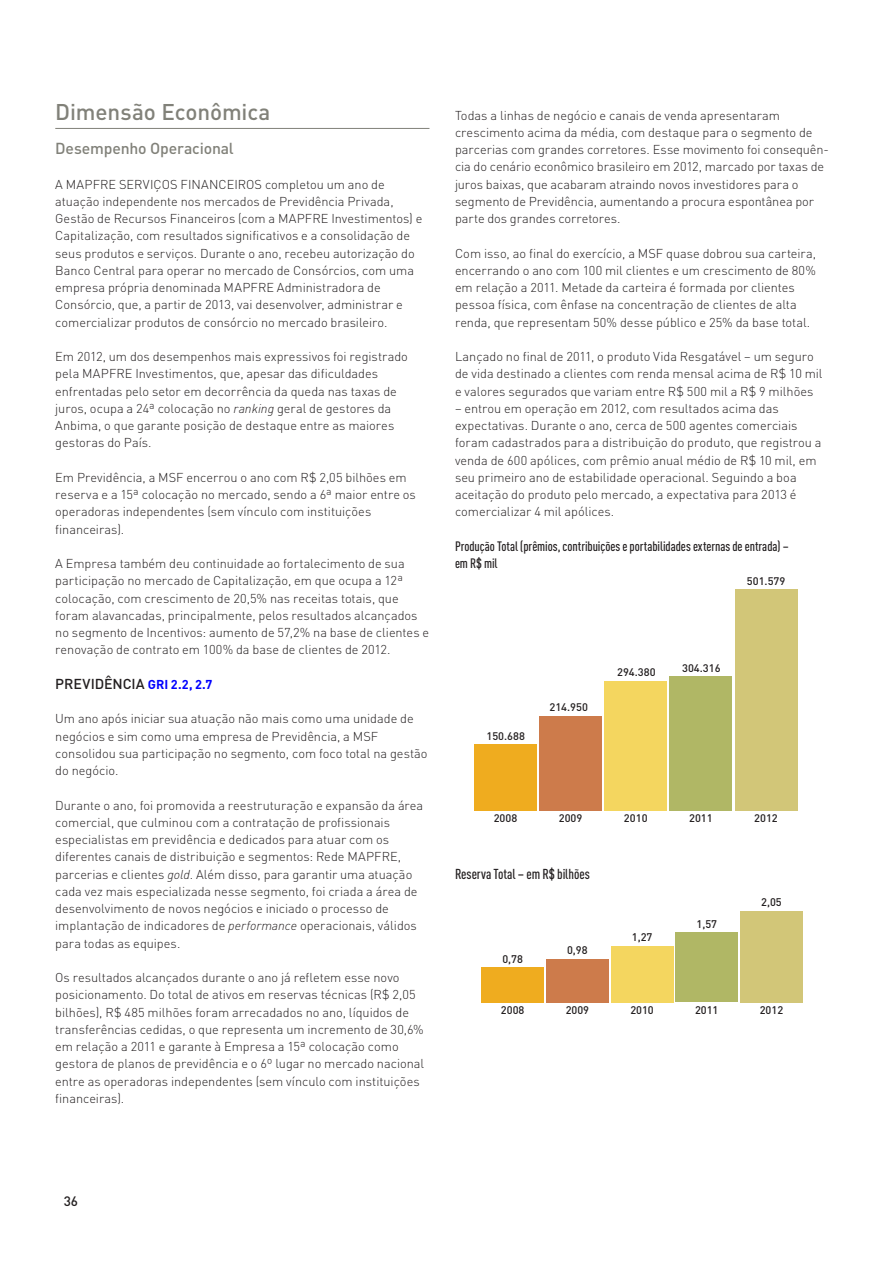
<style>
.page{position:relative;width:893px;height:1263px;background:#fff}
.page>*{position:absolute;margin:0;border:0;box-sizing:border-box;transform-origin:0 0}
.t1{font:500 22.5px "DIN";letter-spacing:-.005em;color:#818179}
.t2{font:500 15.75px "DIN";letter-spacing:-.01em;color:#818179}
.t3{font:500 condensed 14.25px "DINOT";letter-spacing:-.005em;color:#231f20}
.t4{font:500 14.25px "DIN";letter-spacing:-.005em;color:#231f20}
.t5{font:500 condensed 13.5px/17.2px "DINOT";letter-spacing:-.005em;color:#231f20}
.t6{font:500 13.5px "DIN";color:#231f20}
.t7{font:300 12.75px/17.2px "DIN";color:#231f20}
.t8{font:500 10.95px "DIN";color:#231f20}
.s1{font-style:italic}
.s2{font-weight:700;font-size:12.75px;color:#00f}
</style>
<div class="page">
<hr style="left:55px;top:128px;width:374px;height:1px;background:#818179">
<div style="left:474px;top:744px;width:63px;height:67px;background:#efac1f"></div>
<div style="left:539px;top:716px;width:63px;height:95px;background:#cd7b4b"></div>
<div style="left:604px;top:681px;width:63px;height:130px;background:#f4d65f"></div>
<div style="left:669px;top:676px;width:63px;height:135px;background:#b0b765"></div>
<div style="left:735px;top:589px;width:62px;height:222px;background:#d2c678"></div>
<div style="left:482px;top:967px;width:62px;height:35px;background:#efac1f"></div>
<div style="left:546px;top:959px;width:63px;height:43px;background:#cd7b4b"></div>
<div style="left:611px;top:946px;width:62px;height:56px;background:#f4d65f"></div>
<div style="left:676px;top:932px;width:62px;height:70px;background:#b0b765"></div>
<div style="left:740px;top:911px;width:63px;height:91px;background:#d2c678"></div>
<h1 class="t1" style="left:55px;top:97px;width:217px">Dimensão Econômica</h1>
<p class="t2" style="left:55px;top:138px;width:180px">Desempenho Operacional</p>
<p class="t7" style="left:55px;top:175px;width:369px">A MAPFRE SERVIÇOS FINANCEIROS completou um ano de atuação independente nos mercados de Previdência Privada, Gestão de Recursos Financeiros (com a MAPFRE Investimentos) e Capitalização, com resultados significativos e a consolidação de seus produtos e serviços. Durante o ano, recebeu autorização do Banco Central para operar no mercado de Consórcios, com uma empresa própria denominada MAPFRE Administradora de Consórcio, que, a partir de 2013, vai desenvolver, administrar e comercializar produtos de consórcio no mercado brasileiro.</p>
<p class="t7" style="left:55px;top:348px;width:354px">Em 2012, um dos desempenhos mais expressivos foi registrado pela MAPFRE Investimentos, que, apesar das dificuldades enfrentadas pelo setor em decorrência da queda nas taxas de juros, ocupa a 24ª colocação no <span class="s1">ranking</span> geral de gestores da Anbima, o que garante posição de destaque entre as maiores gestoras do País.</p>
<p class="t7" style="left:55px;top:468px;width:362px">Em Previdência, a MSF encerrou o ano com R$ 2,05 bilhões em reserva e a 15ª colocação no mercado, sendo a 6ª maior entre os operadoras independentes (sem vínculo com instituições financeiras).</p>
<p class="t7" style="left:55px;top:555px;width:375px">A Empresa também deu continuidade ao fortalecimento de sua participação no mercado de Capitalização, em que ocupa a 12ª colocação, com crescimento de 20,5% nas receitas totais, que foram alavancadas, principalmente, pelos resultados alcançados no segmento de Incentivos: aumento de 57,2% na base de clientes e renovação de contrato em 100% da base de clientes de 2012.</p>
<p class="t4" style="left:55px;top:675px;width:159px">PREVIDÊNCIA <span class="s2">GRI 2.2, 2.7</span></p>
<p class="t7" style="left:55px;top:710px;width:374px">Um ano após iniciar sua atuação não mais como uma unidade de negócios e sim como uma empresa de Previdência, a MSF consolidou sua participação no segmento, com foco total na gestão do negócio.</p>
<p class="t7" style="left:55px;top:796px;width:370px">Durante o ano, foi promovida a reestruturação e expansão da área comercial, que culminou com a contratação de profissionais especialistas em previdência e dedicados para atuar com os diferentes canais de distribuição e segmentos: Rede MAPFRE, parcerias e clientes <span class="s1">gold</span>. Além disso, para garantir uma atuação cada vez mais especializada nesse segmento, foi criada a área de desenvolvimento de novos negócios e iniciado o processo de implantação de indicadores de <span class="s1">performance</span> operacionais, válidos para todas as equipes.</p>
<p class="t7" style="left:55px;top:969px;width:370px">Os resultados alcançados durante o ano já refletem esse novo posicionamento. Do total de ativos em reservas técnicas (R$ 2,05 bilhões), R$ 485 milhões foram arrecadados no ano, líquidos de transferências cedidas, o que representa um incremento de 30,6% em relação a 2011 e garante à Empresa a 15ª colocação como gestora de planos de previdência e o 6º lugar no mercado nacional entre as operadoras independentes (sem vínculo com instituições financeiras).</p>
<p class="t7" style="left:455px;top:106px;width:376px">Todas a linhas de negócio e canais de venda apresentaram crescimento acima da média, com destaque para o segmento de parcerias com grandes corretores. Esse movimento foi consequên&shy;cia do cenário econômico brasileiro em 2012, marcado por taxas de juros baixas, que acabaram atraindo novos investidores para o segmento de Previdência, aumentando a procura espontânea por parte dos grandes corretores.</p>
<p class="t7" style="left:455px;top:244px;width:363px">Com isso, ao final do exercício, a MSF quase dobrou sua carteira, encerrando o ano com 100 mil clientes e um crescimento de 80% em relação a 2011. Metade da carteira é formada por clientes pessoa física, com ênfase na concentração de clientes de alta renda, que representam 50% desse público e 25% da base total.</p>
<p class="t7" style="left:455px;top:348px;width:369px">Lançado no final de 2011, o produto Vida Resgatável – um seguro de vida destinado a clientes com renda mensal acima de R$ 10 mil e valores segurados que variam entre R$ 500 mil a R$ 9 milhões</p>
<p class="t7" style="left:455px;top:399px;width:368px">– entrou em operação em 2012, com resultados acima das expectativas. Durante o ano, cerca de 500 agentes comerciais foram cadastrados para a distribuição do produto, que registrou a venda de 600 apólices, com prêmio anual médio de R$ 10 mil, em seu primeiro ano de estabilidade operacional. Seguindo a boa aceitação do produto pelo mercado, a expectativa para 2013 é comercializar 4 mil apólices.</p>
<p class="t5" style="left:455px;top:537px;width:335px">Produção Total (prêmios, contribuições e portabilidades externas de entrada) – em R$ mil</p>
<p class="t8" style="left:747px;top:574px;width:40px">501.579</p>
<p class="t8" style="left:486px;top:729px;width:40px">150.688</p>
<p class="t8" style="left:549px;top:700px;width:40px">214.950</p>
<p class="t8" style="left:617px;top:665px;width:40px">294.380</p>
<p class="t8" style="left:682px;top:661px;width:40px">304.316</p>
<p class="t8" style="left:494px;top:811px;width:25px">2008</p>
<p class="t8" style="left:559px;top:811px;width:25px">2009</p>
<p class="t8" style="left:624px;top:811px;width:25px">2010</p>
<p class="t8" style="left:689px;top:811px;width:25px">2011</p>
<p class="t8" style="left:754px;top:811px;width:25px">2012</p>
<p class="t3" style="left:455px;top:865px;width:136px">Reserva Total – em R$ bilhões</p>
<p class="t8" style="left:502px;top:951px;width:22px">0,78</p>
<p class="t8" style="left:567px;top:943px;width:22px">0,98</p>
<p class="t8" style="left:632px;top:930px;width:22px">1,27</p>
<p class="t8" style="left:696px;top:917px;width:22px">1,57</p>
<p class="t8" style="left:761px;top:895px;width:22px">2,05</p>
<p class="t8" style="left:501px;top:1003px;width:25px">2008</p>
<p class="t8" style="left:566px;top:1003px;width:25px">2009</p>
<p class="t8" style="left:630px;top:1003px;width:25px">2010</p>
<p class="t8" style="left:695px;top:1003px;width:25px">2011</p>
<p class="t8" style="left:760px;top:1003px;width:25px">2012</p>
<p class="t6" style="left:64px;top:1192px;width:16px">36</p>
</div>
